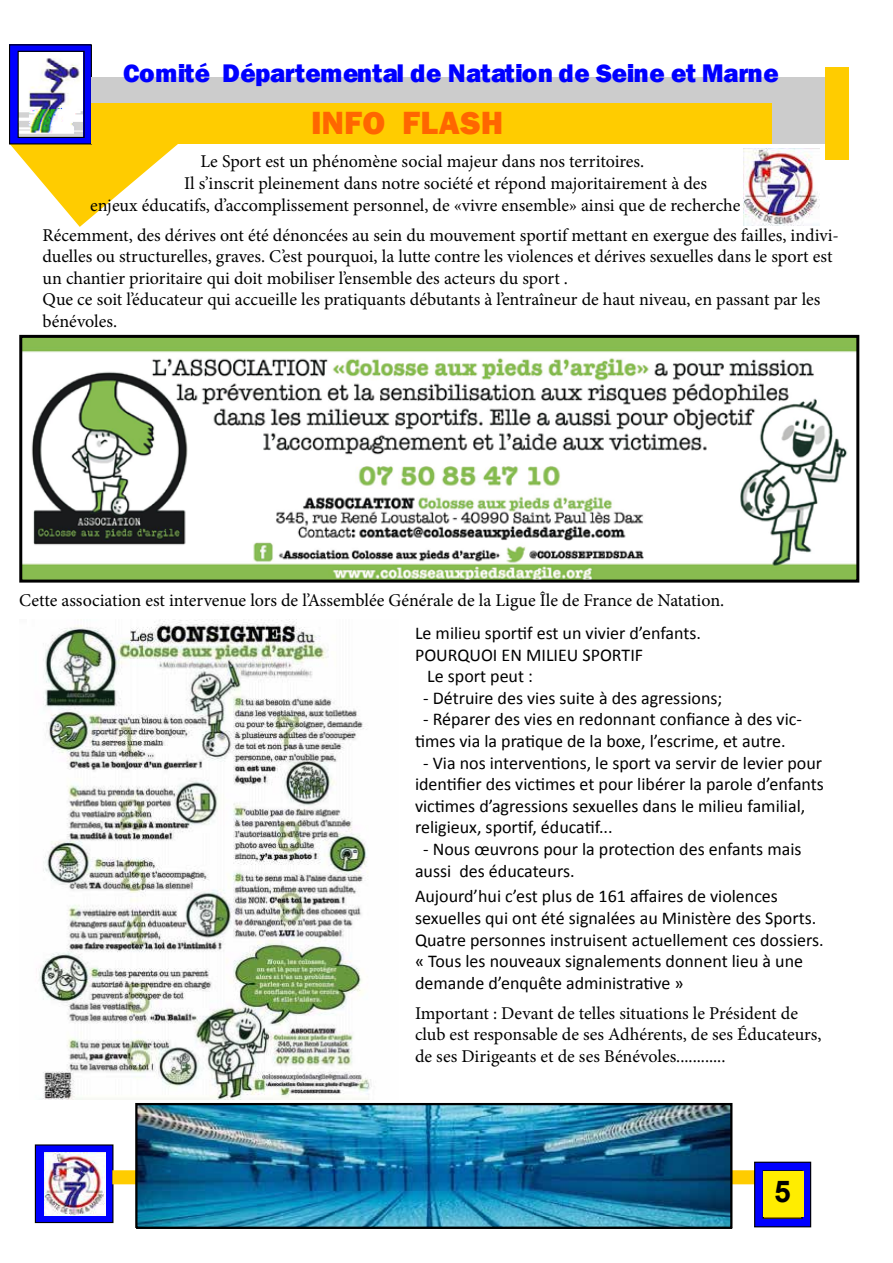
<style>
.page{position:relative;width:893px;height:1263px;background:#fff}
.page>*{position:absolute;margin:0;border:0;box-sizing:border-box;transform-origin:0 0}
.t1{font:800 33px "Franklin Gothic";letter-spacing:.005em;color:#f60}
.t2{font:700 30px "Arial";color:#000}
.t3{font:800 26.25px "Franklin Gothic";color:#00f}
.t4{font:22.8px "Franklin Gothic";color:#000}
.t5{font:18px/21.6px "Minion Pro";color:#000}
.t6{font:18px/21.6px "Calibri";color:#000}
</style>
<div class="page">
<svg style="left:9px;top:144px;width:169px;height:83px"></svg>
<div style="left:10px;top:45px;width:81px;height:99px;background:#00f"></div>
<div style="left:9px;top:44px;width:83px;height:100px;border:1px solid #000"></div>
<div style="left:91px;top:77px;width:737px;height:67px;background:#ccc"></div>
<div style="left:91px;top:103px;width:681px;height:41px;background:#fc0"></div>
<img style="left:20px;top:53px;width:63px;height:83px">
<div style="left:18px;top:51px;width:67px;height:87px;border:1px solid #000"></div>
<div style="left:35px;top:1145px;width:78px;height:77px;background:#00f"></div>
<div style="left:35px;top:1144px;width:78px;height:79px;border:1px solid #000"></div>
<img style="left:44px;top:1153px;width:61px;height:62px">
<div style="left:113px;top:1171px;width:663px;height:13px;background:#fc0"></div>
<div style="left:112px;top:1170px;width:665px;height:14px;border:1px solid #fc0"></div>
<div style="left:755px;top:1162px;width:56px;height:65px;background:#00f"></div>
<div style="left:754px;top:1162px;width:57px;height:65px;border:1px solid #000"></div>
<div style="left:763px;top:1171px;width:39px;height:47px;background:#ffed00"></div>
<div style="left:763px;top:1170px;width:40px;height:49px;border:1px solid #000"></div>
<img style="left:744px;top:148px;width:76px;height:78px">
<img style="left:135px;top:1103px;width:597px;height:124px">
<div style="left:825px;top:67px;width:24px;height:93px;background:#fc0"></div>
<img style="left:23px;top:339px;width:832px;height:240px">
<div style="left:19px;top:335px;width:840px;height:248px;border:3px solid #000"></div>
<img style="left:39px;top:620px;width:333px;height:479px">
<div style="left:763px;top:1171px;width:41px;height:45px;background:#ffed00"></div>
<hr style="left:136px;top:1227px;width:596px;height:2px;background:#000">
<h3 class="t3" style="left:123px;top:57px;width:657px">Comité Départemental de Natation de Seine et Marne</h3>
<h1 class="t1" style="left:311px;top:101px;width:194px">INFO FLASH</h1>
<p class="t5" style="left:200px;top:151px;width:445px">Le Sport est un phénomène social majeur dans nos territoires.</p>
<p class="t5" style="left:184px;top:173px;width:524px">Il s’inscrit pleinement dans notre société et répond majoritairement à des</p>
<p class="t5" style="left:90px;top:194px;width:652px">enjeux éducatifs, d’accomplissement personnel, de «vivre ensemble» ainsi que de recherche</p>
<p class="t5" style="left:43px;top:224px;width:798px">Récemment, des dérives ont été dénoncées au sein du mouvement sportif mettant en exergue des failles, indivi&shy;duelles ou structurelles, graves. C’est pourquoi, la lutte contre les violences et dérives sexuelles dans le sport est un chantier prioritaire qui doit mobiliser l’ensemble des acteurs du sport .<br>Que ce soit l’éducateur qui accueille les pratiquants débutants à l’entraîneur de haut niveau, en passant par les bénévoles.</p>
<p class="t5" style="left:19px;top:590px;width:707px">Cette association est intervenue lors de l’Assemblée Générale de la Ligue Île de France de Natation.</p>
<p class="t6" style="left:415px;top:622px;width:288px">Le milieu sportif est un vivier d’enfants.</p>
<p class="t6" style="left:415px;top:644px;width:230px">POURQUOI EN MILIEU SPORTIF</p>
<p class="t6" style="left:427px;top:665px;width:107px">Le sport peut :</p>
<p class="t6" style="left:423px;top:687px;width:301px">- Détruire des vies suite à des agressions;</p>
<p class="t6" style="left:415px;top:709px;width:388px;text-indent:8px">- Réparer des vies en redonnant confiance à des vic&shy;times via la pratique de la boxe, l’escrime, et autre.</p>
<p class="t6" style="left:415px;top:752px;width:410px;text-indent:8px">- Via nos interventions, le sport va servir de levier pour identifier des victimes et pour libérer la parole d’enfants victimes d’agressions sexuelles dans le milieu familial, religieux, sportif, éducatif...</p>
<p class="t6" style="left:415px;top:838px;width:388px;text-indent:8px">- Nous œuvrons pour la protection des enfants mais aussi des éducateurs.</p>
<p class="t6" style="left:415px;top:886px;width:410px">Aujourd’hui c’est plus de 161 affaires de violences sexuelles qui ont été signalées au Ministère des Sports.<br>Quatre personnes instruisent actuellement ces dossiers. « Tous les nouveaux signalements donnent lieu à une demande d’enquête administrative »</p>
<p class="t5" style="left:415px;top:1002px;width:408px">Important : Devant de telles situations le Président de club est responsable de ses Adhérents, de ses Éducateurs, de ses Dirigeants et de ses Bénévoles............</p>
<h2 class="t2" style="left:774px;top:1171px;width:18px">5</h2>
<p class="t4" style="left:776px;top:1182px;width:15px">6</p>
</div>
